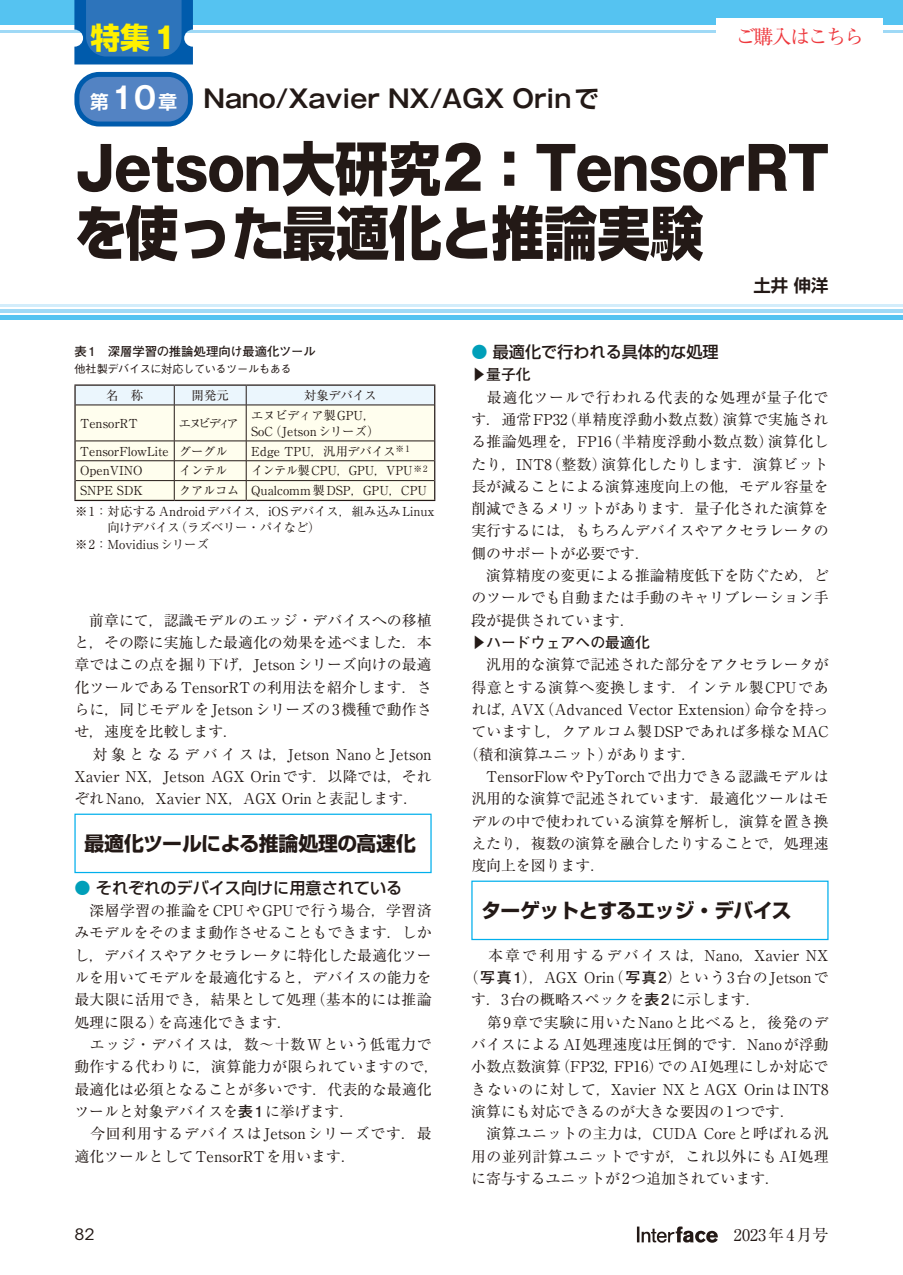
<style>
.page{position:relative;width:903px;height:1275px;background:#fff}
.page>*{position:absolute;margin:0;border:0;box-sizing:border-box;transform-origin:0 0}
.t1{font:800 58.27px "Gothic MB101 Pro";color:#231916;scale:.91 1}
.t2{font:800 58.27px "Shin Go Pro";color:#231916;scale:.91 1}
.t3{font:700 29.75px "Shin Go Pro";color:#fff100}
.t4{font:700 24.85px "Gothic MB101 Pro De";color:#231916}
.t5{font:700 19.78px "Shin Go Pro";letter-spacing:-.035em;color:#231916}
.t6{font:19.78px "Ryumin Pr 6 N";letter-spacing:-.09em;color:#ee383d}
.t7{font:700 18.55px "Shin Go Pro De";color:#fff}
.t8{font:700 17.32px "Shin Go Pro De";color:#231916}
.t9{font:500 16.1px "Shin Go Pro";color:#231916}
.t10{font:16.1px "Ryumin Pro";color:#231916}
.t11{font:15.58px "ITC Avant Garde Std";color:#231916;scale:1.11 1}
.t12{font:14.88px/22.4px "Ryumin Pro";color:#231916}
.t13{font:14.88px "Ryumin Pro";letter-spacing:.04em;color:#231916}
.t14{font:14.88px "Ryumin Pro";letter-spacing:.14em;color:#231916}
.t15{font:14.88px "Ryumin Pro";letter-spacing:.02em;color:#231916}
.t16{font:14.88px "Ryumin Pro";letter-spacing:.03em;color:#231916}
.t17{font:700 14.88px "Futo Go B101 Pro";color:#231916}
.t18{font:12.42px/16.1px "Ryumin Pro";color:#231916}
.t19{font:12.42px/16.1px "Ryumin Pro";letter-spacing:-.035em;color:#231916}
.t20{font:700 12.42px "Futo Go B101 Pro";color:#231916}
.t21{font:500 11.2px "Gothic BBB Pro";letter-spacing:-.035em;color:#231916}
.s1{font-family:"Gothic MB101 Pro"}
.s2{font-family:"Gothic MB101 Pro De";font-size:29.75px}
.s3{font-family:"Shin Go Pro De"}
.s4{font-family:"Shin Go Pro"}
.s5{color:#009fb9}
.s6{font-family:"Futo Go B101 Pro";font-weight:700}
</style>
<div class="page">
<svg style="left:637px;top:1226px;width:81px;height:17px"></svg>
<div style="left:0;top:0;width:903px;height:25px;background:#55c3f1"></div>
<hr style="left:0;top:30px;width:903px;height:2px;background:#9fd9f6">
<hr style="left:0;top:309px;width:903px;height:4px;background:#9fd9f6">
<div style="left:0;top:315px;width:903px;height:5px;background:#55c3f1"></div>
<hr style="left:0;top:304px;width:903px;height:2px;background:#d3edfb">
<div style="left:74px;top:814px;width:358px;height:59px;border:1px solid #00afec"></div>
<div style="left:471px;top:881px;width:357px;height:59px;border:1px solid #00afec"></div>
<hr style="left:74px;top:384px;width:100px;height:2px;background:#231916">
<hr style="left:174px;top:384px;width:72px;height:2px;background:#231916">
<hr style="left:246px;top:384px;width:189px;height:2px;background:#231916">
<svg style="left:74px;top:385px;width:361px;height:115px;background:#f0f0e4"></svg>
<hr style="left:74px;top:500px;width:100px;height:1px;background:#231916">
<hr style="left:174px;top:500px;width:72px;height:1px;background:#231916">
<hr style="left:246px;top:500px;width:189px;height:1px;background:#231916">
<div style="left:77px;top:74px;width:113px;height:50px;background:#5383c3;border-radius:22px"></div>
<div style="left:74px;top:72px;width:119px;height:54px;border:5px solid #005bac;border-radius:22px"></div>
<svg style="left:74px;top:0;width:119px;height:64px;background:#2671b9"></svg>
<div style="left:716px;top:18px;width:167px;height:34px;background:#fff"></div>
<h2 class="t3" style="left:91px;top:14px;width:87px">特集<span class="s1">1</span></h2>
<h3 class="t6" style="left:736px;top:21px;width:130px">ご購入はこちら</h3>
<p class="t7" style="left:90px;top:87px;width:89px">第<span class="s2">10</span>章</p>
<h3 class="t4" style="left:203px;top:78px;width:397px">Nano/Xavier NX/AGX Orin<span class="s3">で</span></h3>
<h1 class="t1" style="left:74px;top:120px;width:830px">Jetson<span class="s4">大研究</span>2：TensorRT</h1>
<h1 class="t2" style="left:74px;top:187px;width:693px">を使った最適化と推論実験</h1>
<p class="t20" style="left:74px;top:341px;width:243px">表1　深層学習の推論処理向け最適化ツール</p>
<p class="t21" style="left:74px;top:360px;width:219px">他社製デバイスに対応しているツールもある</p>
<p class="t18" style="left:106px;top:386px;width:39px">名　称</p>
<p class="t18" style="left:192px;top:386px;width:39px">開発元</p>
<p class="t18" style="left:304px;top:386px;width:74px">対象デバイス</p>
<p class="t18" style="left:80px;top:414px;width:59px">TensorRT</p>
<p class="t18" style="left:179px;top:414px;width:62px">エヌビディア</p>
<p class="t18" style="left:251px;top:406px;width:130px">エヌビディア製GPU，<br>SoC（Jetsonシリーズ）</p>
<p class="t18" style="left:80px;top:442px;width:149px">TensorFlowLite グーグル</p>
<p class="t18" style="left:251px;top:442px;width:160px">Edge TPU，汎用デバイス<sup>※1</sup></p>
<p class="t18" style="left:80px;top:462px;width:64px">OpenVINO</p>
<p class="t18" style="left:179px;top:462px;width:50px">インテル</p>
<p class="t18" style="left:251px;top:462px;width:178px">インテル製CPU，GPU，VPU<sup>※2</sup></p>
<p class="t18" style="left:80px;top:482px;width:64px">SNPE SDK</p>
<p class="t18" style="left:75px;top:479px;width:361px;line-height:21px;text-indent:104px">クアルコム Qualcomm製DSP，GPU，CPU ※1：対応するAndroidデバイス，iOSデバイス，組み込みLinux</p>
<p class="t19" style="left:75px;top:519px;width:247px;text-indent:33px">向けデバイス（ラズベリー・パイなど）※2：Movidiusシリーズ</p>
<p class="t12" style="left:74px;top:608px;width:359px">　前章にて，認識モデルのエッジ・デバイスへの移植と，その際に実施した最適化の効果を述べました．本章ではこの点を掘り下げ，Jetsonシリーズ向けの最適化ツールであるTensorRTの利用法を紹介します．さらに，同じモデルをJetsonシリーズの3機種で動作させ，速度を比較します．<br>　対象となるデバイスは，Jetson NanoとJetson<br>Xavier NX，Jetson AGX Orinです．以降では，それぞれNano，Xavier NX，AGX Orinと表記します．</p>
<h3 class="t5" style="left:84px;top:828px;width:333px">最適化ツールによる推論処理の高速化</h3>
<p class="t9" style="left:74px;top:874px;width:329px"><span class="s5">●</span> それぞれのデバイス向けに用意されている</p>
<p class="t12" style="left:74px;top:898px;width:359px;text-align:justify;text-indent:15px">深層学習の推論をCPUやGPUで行う場合，学習済みモデルをそのまま動作させることもできます．しかし，デバイスやアクセラレータに特化した最適化ツールを用いてモデルを最適化すると，デバイスの能力を最大限に活用でき，結果として処理（基本的には推論処理に限る）を高速化できます．</p>
<p class="t12" style="left:74px;top:1032px;width:366px;text-indent:16px">エッジ・デバイスは，数～十数Wという低電力で動作する代わりに，演算能力が限られていますので，最適化は必須となることが多いです．代表的な最適化ツールと対象デバイスを<span class="s6">表1</span>に挙げます．</p>
<p class="t12" style="left:74px;top:1121px;width:359px;text-indent:16px">今回利用するデバイスはJetsonシリーズです．最適化ツールとしてTensorRTを用います．</p>
<p class="t8" style="left:753px;top:271px;width:77px">土井 伸洋</p>
<p class="t9" style="left:471px;top:338px;width:249px"><span class="s5">●</span> 最適化で行われる具体的な処理</p>
<p class="t17" style="left:471px;top:363px;width:61px">▶量子化</p>
<p class="t12" style="left:471px;top:385px;width:359px;text-indent:16px">最適化ツールで行われる代表的な処理が量子化です．通常FP32（単精度浮動小数点数）演算で実施される推論処理を，FP16（半精度浮動小数点数）演算化したり，INT8（整数）演算化したりします．演算ビット長が減ることによる演算速度向上の他，モデル容量を削減できるメリットがあります．量子化された演算を実行するには，もちろんデバイスやアクセラレータの側のサポートが必要です．<br>　演算精度の変更による推論精度低下を防ぐため，どのツールでも自動または手動のキャリブレーション手段が提供されています．</p>
<p class="t17" style="left:471px;top:631px;width:180px">▶ハードウェアへの最適化</p>
<p class="t12" style="left:486px;top:653px;width:344px">汎用的な演算で記述された部分をアクセラレータが</p>
<p class="t13" style="left:471px;top:675px;width:359px">得意とする演算へ変換します．インテル製CPUであ</p>
<p class="t12" style="left:471px;top:697px;width:359px">れば，AVX（Advanced Vector Extension）命令を持っ</p>
<p class="t12" style="left:471px;top:720px;width:359px">ていますし，クアルコム製DSPであれば多様なMAC</p>
<p class="t12" style="left:464px;top:742px;width:234px">（積和演算ユニット）があります．</p>
<p class="t12" style="left:471px;top:764px;width:359px">　TensorFlowやPyTorchで出力できる認識モデルは</p>
<p class="t12" style="left:471px;top:787px;width:359px">汎用的な演算で記述されています．最適化ツールはモ</p>
<p class="t12" style="left:471px;top:809px;width:359px">デルの中で使われている演算を解析し，演算を置き換</p>
<p class="t12" style="left:471px;top:831px;width:359px">えたり，複数の演算を融合したりすることで，処理速</p>
<p class="t12" style="left:471px;top:854px;width:135px">度向上を図ります．</p>
<h3 class="t5" style="left:481px;top:895px;width:312px">ターゲットとするエッジ・デバイス</h3>
<p class="t14" style="left:471px;top:943px;width:359px">　本章で利用するデバイスは，Nano，Xavier NX</p>
<p class="t12" style="left:464px;top:965px;width:366px">（<span class="s6">写真1</span>），AGX Orin（<span class="s6">写真2</span>）という3台のJetsonで</p>
<p class="t12" style="left:471px;top:987px;width:291px">す．3台の概略スペックを<span class="s6">表2</span>に示します．</p>
<p class="t13" style="left:471px;top:1010px;width:359px">　第9章で実験に用いたNanoと比べると，後発のデ</p>
<p class="t12" style="left:471px;top:1032px;width:359px">バイスによるAI処理速度は圧倒的です．Nanoが浮動</p>
<p class="t12" style="left:471px;top:1054px;width:359px">小数点数演算（FP32, FP16）でのAI処理にしか対応で</p>
<p class="t12" style="left:471px;top:1077px;width:359px">きないのに対して，Xavier NXとAGX OrinはINT8</p>
<p class="t12" style="left:471px;top:1099px;width:325px">演算にも対応できるのが大きな要因の1つです．</p>
<p class="t15" style="left:471px;top:1122px;width:359px">　演算ユニットの主力は，CUDA Coreと呼ばれる汎</p>
<p class="t16" style="left:471px;top:1144px;width:359px">用の並列計算ユニットですが，これ以外にもAI処理</p>
<p class="t12" style="left:471px;top:1166px;width:310px">に寄与するユニットが2つ追加されています．</p>
<p class="t11" style="left:74px;top:1225px;width:20px">82</p>
<p class="t10" style="left:718px;top:1222px;width:112px">　2023年4月号</p>
</div>
